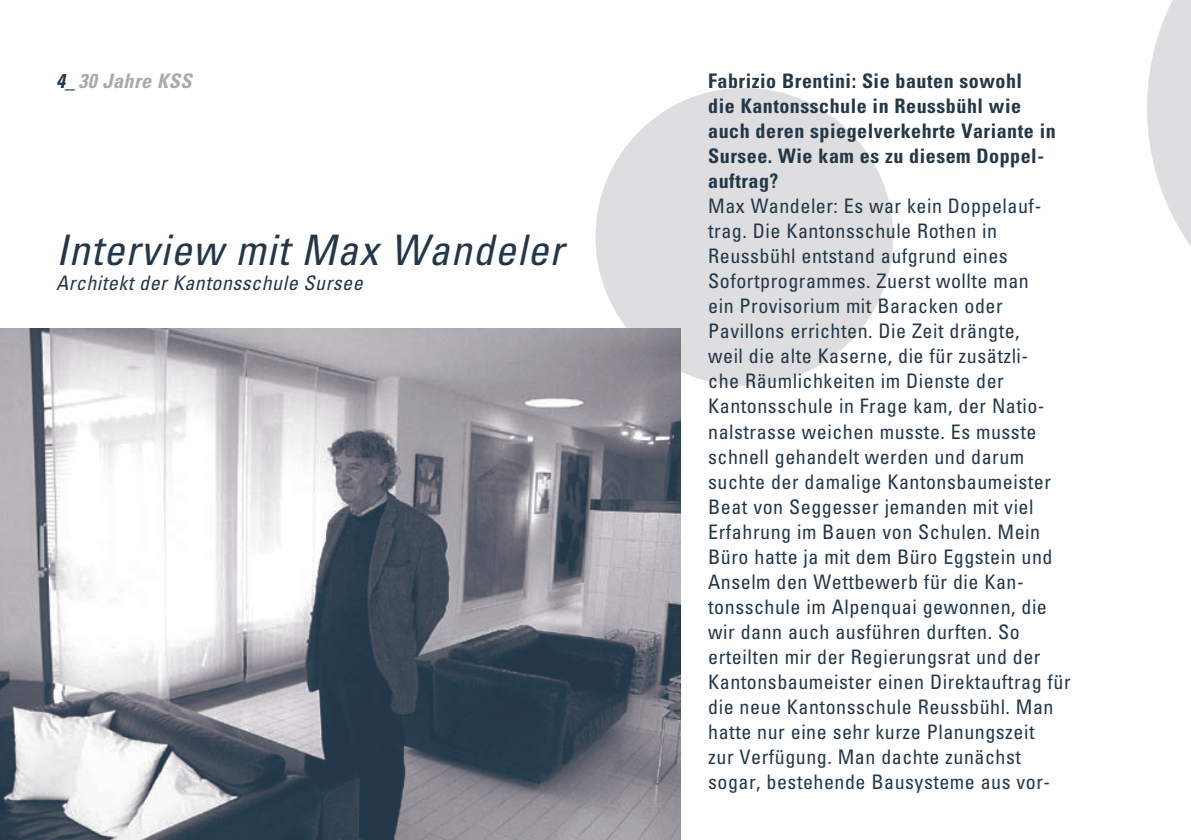
<style>
.page{position:relative;width:1191px;height:840px;background:#fff}
.page>*{position:absolute;margin:0;border:0;box-sizing:border-box;transform-origin:0 0}
.Titel{font:italic condensed 42px "Univers";letter-spacing:.025em;color:#233748}
.Lauftext{font:condensed 20px/25px "Univers";letter-spacing:.025em;color:#233748}
.Untertitel_o_E{font:700 condensed 20px/25px "Univers";letter-spacing:.025em;color:#233748}
.Lead___Auszeichnung_Lauftext{font:italic condensed 20px "Univers";letter-spacing:.025em;color:#233748}
.Normal_kursiv_links{font:italic 700 condensed 20px "Univers";letter-spacing:.025em;color:#aaa8af}
.s1{color:#233748}
</style>
<div class="page">
<div style="left:595px;top:88px;width:298px;height:297px;background:#dedddf;border-radius:50%"></div>
<img style="left:0;top:329px;width:680px;height:510px">
<svg style="left:1147px;top:0;width:44px;height:246px"></svg>
<p class="Normal_kursiv_links" style="left:56px;top:68px;width:137px"><span class="s1">4_</span> 30 Jahre KSS</p>
<p class="Untertitel_o_E" style="left:708px;top:68px;width:349px">Fabrizio Brentini: Sie bauten sowohl<br>die Kantonsschule in Reussbühl wie auch deren spiegelverkehrte Variante in<br>Sursee. Wie kam es zu diesem Doppel&shy;auftrag?</p>
<p class="Lauftext" style="left:708px;top:193px;width:364px">Max Wandeler: Es war kein Doppelauf&shy;trag. Die Kantonsschule Rothen in Reussbühl entstand aufgrund eines Sofortprogrammes. Zuerst wollte man<br>ein Provisorium mit Baracken oder Pavillons errichten. Die Zeit drängte,<br>weil die alte Kaserne, die für zusätzli-<br>che Räumlichkeiten im Dienste der Kantonsschule in Frage kam, der Natio&shy;nalstrasse weichen musste. Es musste schnell gehandelt werden und darum suchte der damalige Kantonsbaumeister Beat von Seggesser jemanden mit viel Erfahrung im Bauen von Schulen. Mein Büro hatte ja mit dem Büro Eggstein und Anselm den Wettbewerb für die Kan&shy;tonsschule im Alpenquai gewonnen, die wir dann auch ausführen durften. So erteilten mir der Regierungsrat und der Kantonsbaumeister einen Direktauftrag für die neue Kantonsschule Reussbühl. Man hatte nur eine sehr kurze Planungszeit<br>zur Verfügung. Man dachte zunächst sogar, bestehende Bausysteme aus vor-</p>
<p class="Titel" style="left:56px;top:223px;width:509px">Interview mit Max Wandeler</p>
<p class="Lead___Auszeichnung_Lauftext" style="left:56px;top:270px;width:308px">Architekt der Kantonsschule Sursee</p>
</div>
